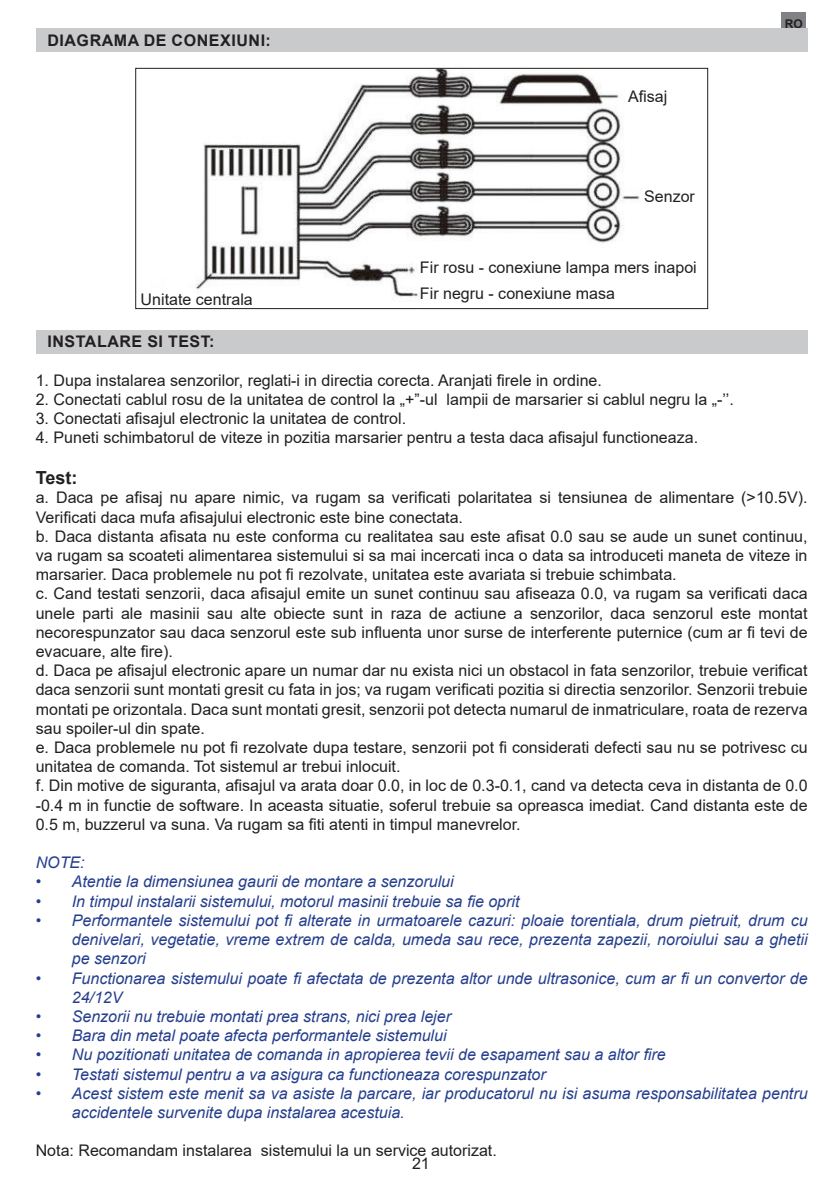
<style>
.page{position:relative;width:840px;height:1191px;background:#fff}
.page>*{position:absolute;margin:0;border:0;box-sizing:border-box;transform-origin:0 0}
.Bold{font:700 18px "Arial";color:#231f20}
.t1{font:16px/19.2px "Arial";color:#231f20;text-align:justify}
.Note{font:italic 16px/19.2px "Arial";color:#253f8e}
.UPPERCASE_TITLE{font:700 16px "Arial";letter-spacing:.035em;color:#231f20}
.t2{font:700 12px "Arial";color:#231f20}
</style>
<div class="page">
<div style="left:781px;top:12px;width:24px;height:22px;background:#808285"></div>
<div style="left:36px;top:28px;width:771px;height:24px;background:#c9cacc"></div>
<div style="left:36px;top:330px;width:771px;height:23px;background:#c9cacc"></div>
<img style="left:195px;top:70px;width:445px;height:228px">
<div style="left:135px;top:68px;width:572px;height:241px;border:1px solid #231f20"></div>
<p class="UPPERCASE_TITLE" style="left:47px;top:29px;width:225px">DIAGRAMA DE CONEXIUNI:</p>
<p class="t1" style="left:141px;top:289px;width:114px">Unitate centrala</p>
<p class="t1" style="left:628px;top:87px;width:41px">Afisaj</p>
<p class="t1" style="left:643px;top:187px;width:52px">Senzor</p>
<p class="t1" style="left:420px;top:257px;width:278px">Fir rosu - conexiune lampa mers inapoi</p>
<p class="t1" style="left:420px;top:283px;width:196px">Fir negru - conexiune masa</p>
<p class="t2" style="left:784px;top:15px;width:19px">RO</p>
<p class="UPPERCASE_TITLE" style="left:47px;top:330px;width:168px">INSTALARE SI TEST:</p>
<p class="t1" style="left:36px;top:370px;width:567px">1. Dupa instalarea senzorilor, reglati-i in directia corecta. Aranjati firele in ordine.</p>
<p class="t1" style="left:36px;top:389px;width:699px">2. Conectati cablul rosu de la unitatea de control la „+”-ul lampii de marsarier si cablul negru la „-’’.</p>
<p class="t1" style="left:36px;top:409px;width:371px">3. Conectati afisajul electronic la unitatea de control.</p>
<p class="t1" style="left:36px;top:428px;width:663px">4. Puneti schimbatorul de viteze in pozitia marsarier pentru a testa daca afisajul functioneaza.</p>
<p class="Bold" style="left:36px;top:465px;width:43px">Test:</p>
<p class="t1" style="left:36px;top:488px;width:773px">a. Daca pe afisaj nu apare nimic, va rugam sa verificati polaritatea si tensiunea de alimentare (&gt;10.5V).<br>Verificati daca mufa afisajului electronic este bine conectata.</p>
<p class="t1" style="left:36px;top:526px;width:773px">b. Daca distanta afisata nu este conforma cu realitatea sau este afisat 0.0 sau se aude un sunet continuu, va rugam sa scoateti alimentarea sistemului si sa mai incercati inca o data sa introduceti maneta de viteze in marsarier. Daca problemele nu pot fi rezolvate, unitatea este avariata si trebuie schimbata.</p>
<p class="t1" style="left:36px;top:584px;width:773px">c. Cand testati senzorii, daca afisajul emite un sunet continuu sau afiseaza 0.0, va rugam sa verificati daca unele parti ale masinii sau alte obiecte sunt in raza de actiune a senzorilor, daca senzorul este montat necorespunzator sau daca senzorul este sub influenta unor surse de interferente puternice (cum ar fi tevi de evacuare, alte fire).</p>
<p class="t1" style="left:36px;top:661px;width:773px">d. Daca pe afisajul electronic apare un numar dar nu exista nici un obstacol in fata senzorilor, trebuie verificat daca senzorii sunt montati gresit cu fata in jos; va rugam verificati pozitia si directia senzorilor. Senzorii trebuie montati pe orizontala. Daca sunt montati gresit, senzorii pot detecta numarul de inmatriculare, roata de rezerva sau spoiler-ul din spate.</p>
<p class="t1" style="left:36px;top:737px;width:773px">e. Daca problemele nu pot fi rezolvate dupa testare, senzorii pot fi considerati defecti sau nu se potrivesc cu unitatea de comanda. Tot sistemul ar trebui inlocuit.</p>
<p class="t1" style="left:36px;top:776px;width:773px">f. Din motive de siguranta, afisajul va arata doar 0.0, in loc de 0.3-0.1, cand va detecta ceva in distanta de 0.0 -0.4 m in functie de software. In aceasta situatie, soferul trebuie sa opreasca imediat. Cand distanta este de 0.5 m, buzzerul va suna. Va rugam sa fiti atenti in timpul manevrelor.</p>
<p class="Note" style="left:36px;top:853px;width:50px">NOTE:</p>
<p class="Note" style="left:36px;top:872px;width:419px">• Atentie la dimensiunea gaurii de montare a senzorului</p>
<p class="Note" style="left:36px;top:891px;width:485px">• In timpul instalarii sistemului, motorul masinii trebuie sa fie oprit</p>
<p class="Note" style="left:72px;top:911px;width:737px;text-align:justify;text-indent:-36px">• Performantele sistemului pot fi alterate in urmatoarele cazuri: ploaie torentiala, drum pietruit, drum cu denivelari, vegetatie, vreme extrem de calda, umeda sau rece, prezenta zapezii, noroiului sau a ghetii pe senzori</p>
<p class="Note" style="left:72px;top:968px;width:737px;text-indent:-36px">• Functionarea sistemului poate fi afectata de prezenta altor unde ultrasonice, cum ar fi un convertor de<br>24/12V</p>
<p class="Note" style="left:36px;top:1007px;width:416px">• Senzorii nu trebuie montati prea strans, nici prea lejer</p>
<p class="Note" style="left:36px;top:1026px;width:412px">• Bara din metal poate afecta performantele sistemului</p>
<p class="Note" style="left:36px;top:1045px;width:631px">• Nu pozitionati unitatea de comanda in apropierea tevii de esapament sau a altor fire</p>
<p class="Note" style="left:36px;top:1064px;width:511px">• Testati sistemul pentru a va asigura ca functioneaza corespunzator</p>
<p class="Note" style="left:72px;top:1083px;width:737px;text-indent:-36px">• Acest sistem este menit sa va asiste la parcare, iar producatorul nu isi asuma responsabilitatea pentru accidentele survenite dupa instalarea acestuia.</p>
<p class="t1" style="left:36px;top:1141px;width:462px">Nota: Recomandam instalarea sistemului la un service autorizat.</p>
<p class="t1" style="left:412px;top:1153px;width:19px">21</p>
</div>
